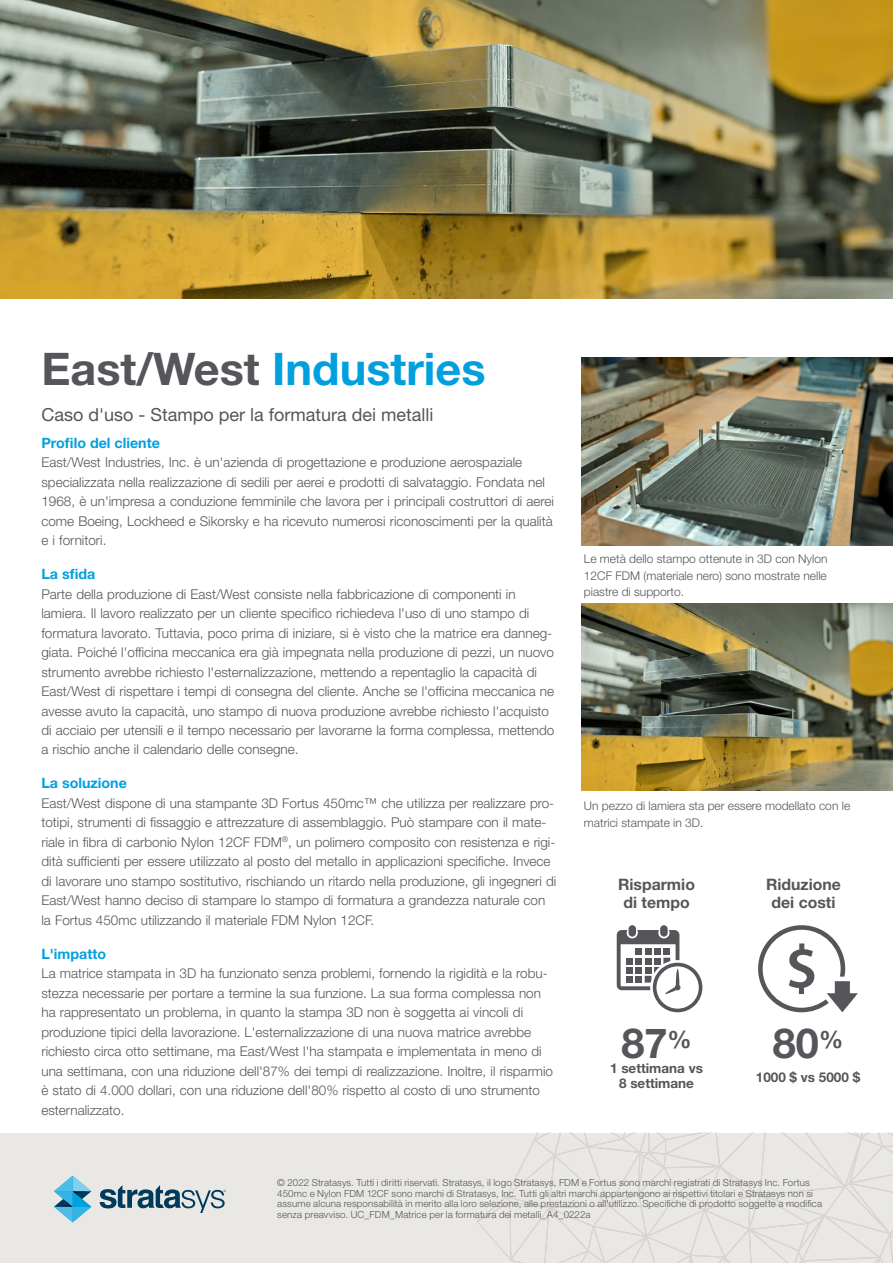
<style>
.page{position:relative;width:893px;height:1263px;background:#fff}
.page>*{position:absolute;margin:0;border:0;box-sizing:border-box;transform-origin:0 0}
.t1{font:700 45px "Helvetica Neue LT Std";color:#00a0df}
.t2{font:700 41.55px "Helvetica Neue LT Std";color:#54565a}
.t3{font:18px "Helvetica Neue LT Std";color:#54565a}
.t4{font:700 15.75px/18px "Helvetica Neue LT Std";color:#54565a;text-align:center}
.t5{font:700 14.25px "Helvetica Neue LT Std";color:#00a0df}
.t6{font:300 13.5px/19.5px "Helvetica Neue LT Std";color:#54565a}
.t7{font:700 13.5px/15px "Helvetica Neue LT Std";color:#54565a;text-align:center}
.t8{font:300 12px/16.5px "Helvetica Neue LT Std";color:#54565a}
.t9{font:300 9.75px/10.5px "Helvetica Neue LT Std";letter-spacing:.01em;color:#54565a}
.s1{color:#54565a}
</style>
<div class="page">
<div style="left:0;top:1133px;width:893px;height:130px;background:#eae8e4"></div>
<svg style="left:477px;top:1133px;width:416px;height:130px"></svg>
<svg style="left:54px;top:1176px;width:37px;height:46px"></svg>
<svg style="left:100px;top:1185px;width:126px;height:28px"></svg>
<img style="left:0;top:0;width:893px;height:299px">
<div style="left:628px;top:925px;width:8px;height:12px;background:#54565a;border-radius:4px"></div>
<div style="left:660px;top:925px;width:8px;height:12px;background:#54565a;border-radius:4px"></div>
<svg style="left:617px;top:930px;width:85px;height:82px"></svg>
<svg style="left:758px;top:925px;width:100px;height:87px"></svg>
<img style="left:581px;top:603px;width:312px;height:188px">
<img style="left:581px;top:358px;width:312px;height:187px">
<h1 class="t1" style="left:41px;top:342px;width:446px"><span class="s1">East/West</span> Industries</h1>
<h3 class="t3" style="left:41px;top:404px;width:394px">Caso d'uso - Stampo per la formatura dei metalli</h3>
<p class="t5" style="left:41px;top:434px;width:120px">Profilo del cliente</p>
<p class="t6" style="left:41px;top:452px;width:514px">East/West Industries, Inc. è un'azienda di progettazione e produzione aerospaziale specializzata nella realizzazione di sedili per aerei e prodotti di salvataggio. Fondata nel 1968, è un'impresa a conduzione femminile che lavora per i principali costruttori di aerei come Boeing, Lockheed e Sikorsky e ha ricevuto numerosi riconoscimenti per la qualità e i fornitori.</p>
<p class="t5" style="left:41px;top:565px;width:55px">La sfida</p>
<p class="t6" style="left:41px;top:584px;width:514px">Parte della produzione di East/West consiste nella fabbricazione di componenti in lamiera. Il lavoro realizzato per un cliente specifico richiedeva l'uso di uno stampo di formatura lavorato. Tuttavia, poco prima di iniziare, si è visto che la matrice era danneg&shy;giata. Poiché l'officina meccanica era già impegnata nella produzione di pezzi, un nuovo strumento avrebbe richiesto l'esternalizzazione, mettendo a repentaglio la capacità di East/West di rispettare i tempi di consegna del cliente. Anche se l'officina meccanica ne avesse avuto la capacità, uno stampo di nuova produzione avrebbe richiesto l'acquisto di acciaio per utensili e il tempo necessario per lavorarne la forma complessa, mettendo a rischio anche il calendario delle consegne.</p>
<p class="t5" style="left:41px;top:774px;width:87px">La soluzione</p>
<p class="t6" style="left:41px;top:793px;width:516px">East/West dispone di una stampante 3D Fortus 450mc™ che utilizza per realizzare pro&shy;totipi, strumenti di fissaggio e attrezzature di assemblaggio. Può stampare con il mate&shy;riale in fibra di carbonio Nylon 12CF FDM<sup>®</sup>, un polimero composito con resistenza e rigi&shy;dità sufficienti per essere utilizzato al posto del metallo in applicazioni specifiche. Invece di lavorare uno stampo sostitutivo, rischiando un ritardo nella produzione, gli ingegneri di East/West hanno deciso di stampare lo stampo di formatura a grandezza naturale con la Fortus 450mc utilizzando il materiale FDM Nylon 12CF.</p>
<p class="t5" style="left:41px;top:945px;width:66px">L'impatto</p>
<p class="t6" style="left:41px;top:963px;width:513px">La matrice stampata in 3D ha funzionato senza problemi, fornendo la rigidità e la robu&shy;stezza necessarie per portare a termine la sua funzione. La sua forma complessa non ha rappresentato un problema, in quanto la stampa 3D non è soggetta ai vincoli di produzione tipici della lavorazione. L'esternalizzazione di una nuova matrice avrebbe richiesto circa otto settimane, ma East/West l'ha stampata e implementata in meno di una settimana, con una riduzione dell'87% dei tempi di realizzazione. Inoltre, il risparmio è stato di 4.000 dollari, con una riduzione dell'80% rispetto al costo di uno strumento esternalizzato.</p>
<p class="t8" style="left:584px;top:551px;width:245px;text-align:justify">Le metà dello stampo ottenute in 3D con Nylon 12CF FDM (materiale nero) sono mostrate nelle piastre di supporto.</p>
<p class="t8" style="left:584px;top:797px;width:268px">Un pezzo di lamiera sta per essere modellato con le matrici stampate in 3D.</p>
<p class="t4" style="left:618px;top:875px;width:78px">Risparmio di tempo</p>
<h2 class="t2" style="left:621px;top:1017px;width:72px">87<sup>%</sup></h2>
<p class="t7" style="left:610px;top:1060px;width:95px">1 settimana vs<br>8 settimane</p>
<p class="t4" style="left:766px;top:875px;width:76px">Riduzione dei costi</p>
<h2 class="t2" style="left:773px;top:1017px;width:72px">80<sup>%</sup></h2>
<p class="t7" style="left:756px;top:1069px;width:106px">1000 $ vs 5000 $</p>
<p class="t9" style="left:277px;top:1177px;width:546px">© 2022 Stratasys. Tutti i diritti riservati. Stratasys, il logo Stratasys, FDM e Fortus sono marchi registrati di Stratasys Inc. Fortus 450mc e Nylon FDM 12CF sono marchi di Stratasys, Inc. Tutti gli altri marchi appartengono ai rispettivi titolari e Stratasys non si assume alcuna responsabilità in merito alla loro selezione, alle prestazioni o all'utilizzo. Specifiche di prodotto soggette a modifica senza preavviso. UC_FDM_Matrice per la formatura dei metalli_A4_0222a</p>
</div>
